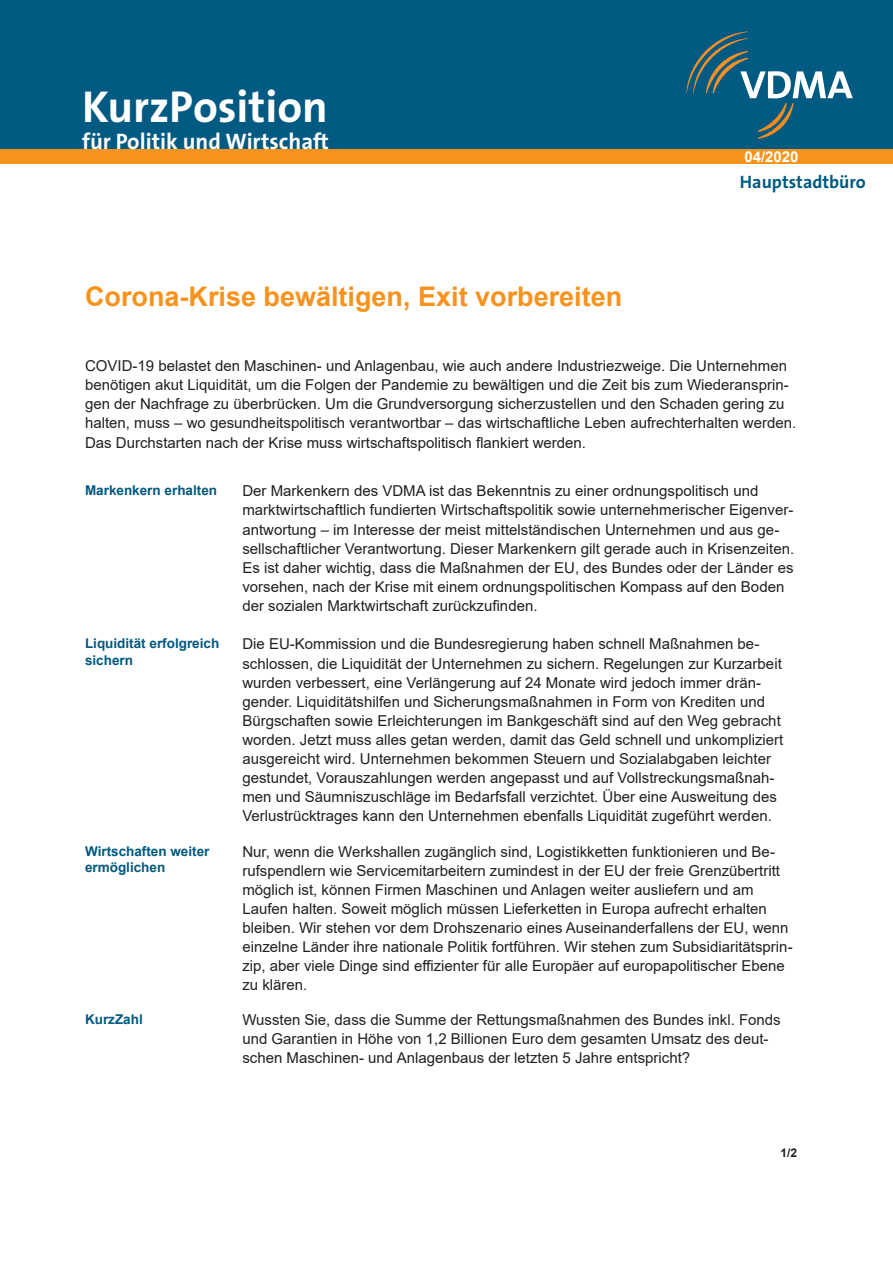
<style>
.page{position:relative;width:893px;height:1263px;background:#fff}
.page>*{position:absolute;margin:0;border:0;box-sizing:border-box;transform-origin:0 0}
.t1{font:700 45px "The Sans B7";color:#fff}
.Titel{font:700 27px "Arial";color:#f7931d}
.t2{font:700 22.5px "The Sans B7";color:#fff}
.t3{font:700 18px "The Sans B7";color:#005a81}
.Kontakt{font:15px/19px "Arial";color:#231f20}
.Fliestext{font:15px "Arial";color:#231f20}
.t4{font:700 15px "Arial";color:#fff}
.Randbemerkung{font:700 13.5px/16.2px "Arial";color:#005a81}
.Randbemerkung-2{font:700 12px "Arial";color:#231f20}
</style>
<div class="page">
<div style="left:0;top:0;width:893px;height:149px;background:#005a81"></div>
<div style="left:0;top:149px;width:893px;height:15px;background:#f7931d"></div>
<svg style="left:686px;top:31px;width:167px;height:108px"></svg>
<p class="t1" style="left:82px;top:83px;width:247px">KurzPosition</p>
<p class="t2" style="left:82px;top:130px;width:248px">für Politik und Wirtschaft</p>
<p class="Titel" style="left:85px;top:277px;width:539px">Corona-Krise bewältigen, Exit vorbereiten</p>
<p class="t4" style="left:744px;top:146px;width:56px">04/2020</p>
<p class="t3" style="left:740px;top:172px;width:127px">Hauptstadtbüro</p>
<p class="Kontakt" style="left:85px;top:356px;width:713px">COVID-19 belastet den Maschinen- und Anlagenbau, wie auch andere Industriezweige. Die Unternehmen benötigen akut Liquidität, um die Folgen der Pandemie zu bewältigen und die Zeit bis zum Wiederansprin&shy;gen der Nachfrage zu überbrücken. Um die Grundversorgung sicherzustellen und den Schaden gering zu halten, muss – wo gesundheitspolitisch verantwortbar – das wirtschaftliche Leben aufrechterhalten werden.<br>Das Durchstarten nach der Krise muss wirtschaftspolitisch flankiert werden.</p>
<p class="Randbemerkung" style="left:85px;top:483px;width:134px">Markenkern erhalten</p>
<p class="Fliestext" style="left:242px;top:481px;width:518px">Der Markenkern des VDMA ist das Bekenntnis zu einer ordnungspolitisch und</p>
<p class="Randbemerkung" style="left:85px;top:636px;width:136px">Liquidität erfolgreich sichern</p>
<p class="Randbemerkung" style="left:85px;top:843px;width:126px">Wirtschaften weiter ermöglichen</p>
<p class="Randbemerkung" style="left:85px;top:1011px;width:59px">KurzZahl</p>
<p class="Kontakt" style="left:242px;top:501px;width:553px">marktwirtschaftlich fundierten Wirtschaftspolitik sowie unternehmerischer Eigenver&shy;antwortung – im Interesse der meist mittelständischen Unternehmen und aus ge&shy;sellschaftlicher Verantwortung. Dieser Markenkern gilt gerade auch in Krisenzeiten.<br>Es ist daher wichtig, dass die Maßnahmen der EU, des Bundes oder der Länder es vorsehen, nach der Krise mit einem ordnungspolitischen Kompass auf den Boden der sozialen Marktwirtschaft zurückzufinden.</p>
<p class="Kontakt" style="left:242px;top:635px;width:543px">Die EU-Kommission und die Bundesregierung haben schnell Maßnahmen be&shy;schlossen, die Liquidität der Unternehmen zu sichern. Regelungen zur Kurzarbeit wurden verbessert, eine Verlängerung auf 24 Monate wird jedoch immer drän&shy;gender. Liquiditätshilfen und Sicherungsmaßnahmen in Form von Krediten und Bürgschaften sowie Erleichterungen im Bankgeschäft sind auf den Weg gebracht worden. Jetzt muss alles getan werden, damit das Geld schnell und unkompliziert ausgereicht wird. Unternehmen bekommen Steuern und Sozialabgaben leichter gestundet, Vorauszahlungen werden angepasst und auf Vollstreckungsmaßnah&shy;men und Säumniszuschläge im Bedarfsfall verzichtet. Über eine Ausweitung des Verlustrücktrages kann den Unternehmen ebenfalls Liquidität zugeführt werden.</p>
<p class="Kontakt" style="left:242px;top:842px;width:552px">Nur, wenn die Werkshallen zugänglich sind, Logistikketten funktionieren und Be&shy;rufspendlern wie Servicemitarbeitern zumindest in der EU der freie Grenzübertritt möglich ist, können Firmen Maschinen und Anlagen weiter ausliefern und am Laufen halten. Soweit möglich müssen Lieferketten in Europa aufrecht erhalten bleiben. Wir stehen vor dem Drohszenario eines Auseinanderfallens der EU, wenn einzelne Länder ihre nationale Politik fortführen. Wir stehen zum Subsidiaritätsprin&shy;zip, aber viele Dinge sind effizienter für alle Europäer auf europapolitischer Ebene zu klären.</p>
<p class="Kontakt" style="left:242px;top:1010px;width:540px">Wussten Sie, dass die Summe der Rettungsmaßnahmen des Bundes inkl. Fonds und Garantien in Höhe von 1,2 Billionen Euro dem gesamten Umsatz des deut&shy;schen Maschinen- und Anlagenbaus der letzten 5 Jahre entspricht?</p>
<p class="Randbemerkung-2" style="left:781px;top:1144px;width:18px">1/2</p>
</div>
